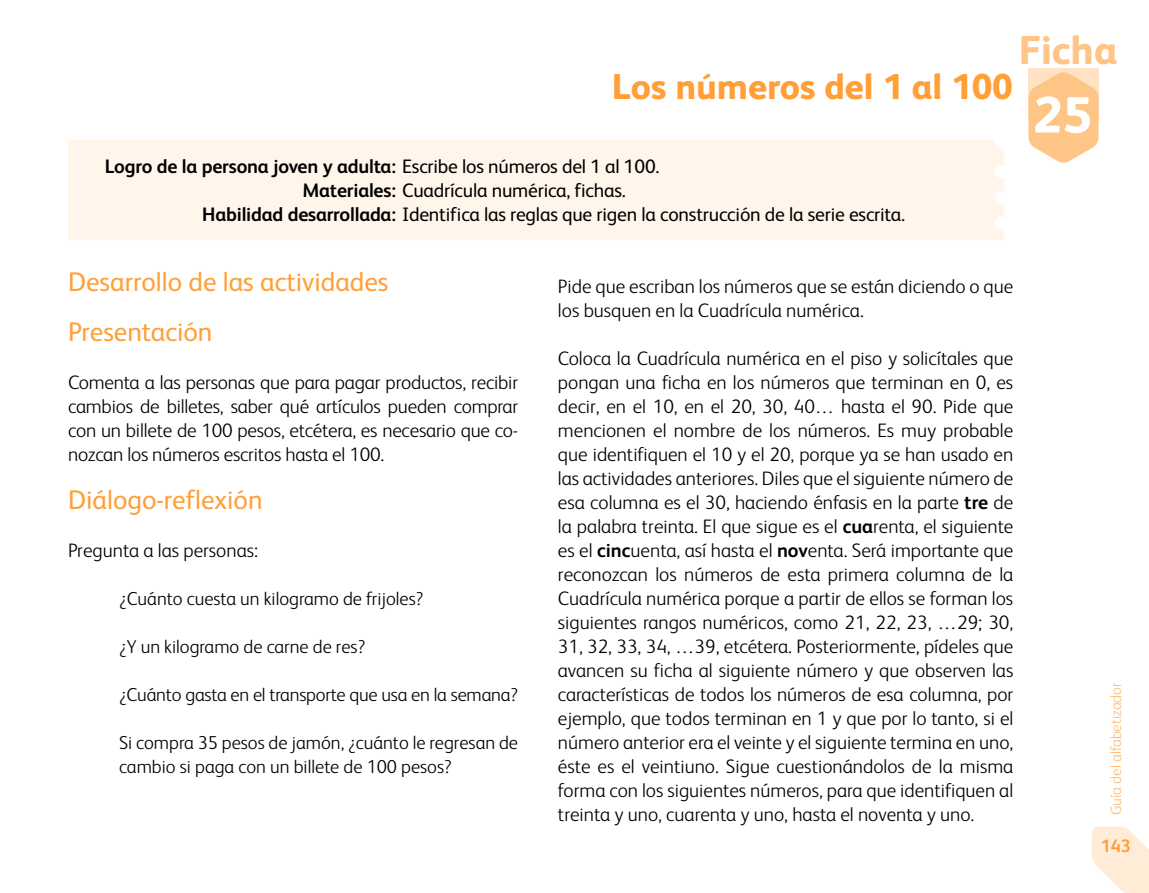
<style>
.page{position:relative;width:1149px;height:893px;background:#fff}
.page>*{position:absolute;margin:0;border:0;box-sizing:border-box;transform-origin:0 0}
.t1{font:800 51px "FS Albert";color:#fff}
.t2{font:800 40.35px "FS Albert";color:#ffc586}
.t3{font:800 36px "FS Albert";color:#ff9f36}
.t4{font:27px/49.5px "FS Albert";color:#ff9f36}
.t5{font:300 19.5px/24px "FS Albert";color:#000;text-align:justify}
.t6{font:19.5px "FS Albert";letter-spacing:-.01em;color:#000}
.t7{font:700 19.5px "FS Albert";letter-spacing:-.01em;color:#000}
.t8{font:300 18.75px/24px "FS Albert";color:#000}
.t9{font:700 18px "FS Albert";color:#ff9f36}
.t10{font:300 15px "FS Albert";color:#ffbc72}
.s1{font-weight:400}
.s2{font-weight:700}
</style>
<div class="page">
<svg style="left:1091px;top:826px;width:57px;height:67px"></svg>
<div style="left:68px;top:140px;width:935px;height:100px;background:#fff5eb"></div>
<svg style="left:1028px;top:68px;width:71px;height:95px;background:#ffce9a"></svg>
<p class="t3" style="left:611px;top:65px;width:402px">Los números del 1 al 100</p>
<p class="t2" style="left:1018px;top:26px;width:100px">Ficha</p>
<p class="t1" style="left:1032px;top:85px;width:60px">25</p>
<p class="t7" style="left:105px;top:155px;width:556px">Logro de la persona joven y adulta: <span class="s1">Escribe los números del 1 al 100.</span></p>
<p class="t6" style="left:302px;top:179px;width:325px"><span class="s2">Materiales:</span> Cuadrícula numérica, fichas.</p>
<p class="t6" style="left:202px;top:203px;width:704px"><span class="s2">Habilidad desarrollada:</span> Identifica las reglas que rigen la construcción de la serie escrita.</p>
<p class="t4" style="left:68px;top:257px;width:322px">Desarrollo de las actividades<br>Presentación</p>
<p class="t5" style="left:68px;top:370px;width:451px">Comenta a las personas que para pagar productos, recibir cambios de billetes, saber qué artículos pueden comprar con un billete de 100 pesos, etcétera, es necesario que co&shy;nozcan los números escritos hasta el 100.</p>
<p class="t4" style="left:68px;top:474px;width:196px">Diálogo-reflexión</p>
<p class="t5" style="left:68px;top:538px;width:191px">Pregunta a las personas:</p>
<p class="t8" style="left:119px;top:586px;width:306px">¿Cuánto cuesta un kilogramo de frijoles?</p>
<p class="t8" style="left:119px;top:634px;width:247px">¿Y un kilogramo de carne de res?</p>
<p class="t8" style="left:119px;top:682px;width:400px">¿Cuánto gasta en el transporte que usa en la semana?</p>
<p class="t8" style="left:119px;top:730px;width:400px">Si compra 35 pesos de jamón, ¿cuánto le regresan de cambio si paga con un billete de 100 pesos?</p>
<p class="t5" style="left:558px;top:274px;width:456px">Pide que escriban los números que se están diciendo o que los busquen en la Cuadrícula numérica.</p>
<p class="t5" style="left:558px;top:346px;width:457px">Coloca la Cuadrícula numérica en el piso y solicítales que pongan una ficha en los números que terminan en 0, es decir, en el 10, en el 20, 30, 40… hasta el 90. Pide que mencionen el nombre de los números. Es muy probable que identifiquen el 10 y el 20, porque ya se han usado en las actividades anteriores. Diles que el siguiente número de esa columna es el 30, haciendo énfasis en la parte <span class="s2">tre</span> de la palabra treinta. El que sigue es el <span class="s2">cua</span>renta, el siguiente es el <span class="s2">cinc</span>uenta, así hasta el <span class="s2">nov</span>enta. Será importante que reconozcan los números de esta primera columna de la Cuadrícula numérica porque a partir de ellos se forman los siguientes rangos numéricos, como 21, 22, 23, …29; 30, 31, 32, 33, 34, …39, etcétera. Posteriormente, pídeles que avancen su ficha al siguiente número y que observen las características de todos los números de esa columna, por ejemplo, que todos terminan en 1 y que por lo tanto, si el número anterior era el veinte y el siguiente termina en uno, éste es el veintiuno. Sigue cuestionándolos de la misma forma con los siguientes números, para que identifiquen al treinta y uno, cuarenta y uno, hasta el noventa y uno.</p>
<p class="t10" style="left:1106px;top:815px;width:134px;rotate:-90deg">Guía del alfabetizador</p>
<p class="t9" style="left:1100px;top:836px;width:32px">143</p>
</div>
